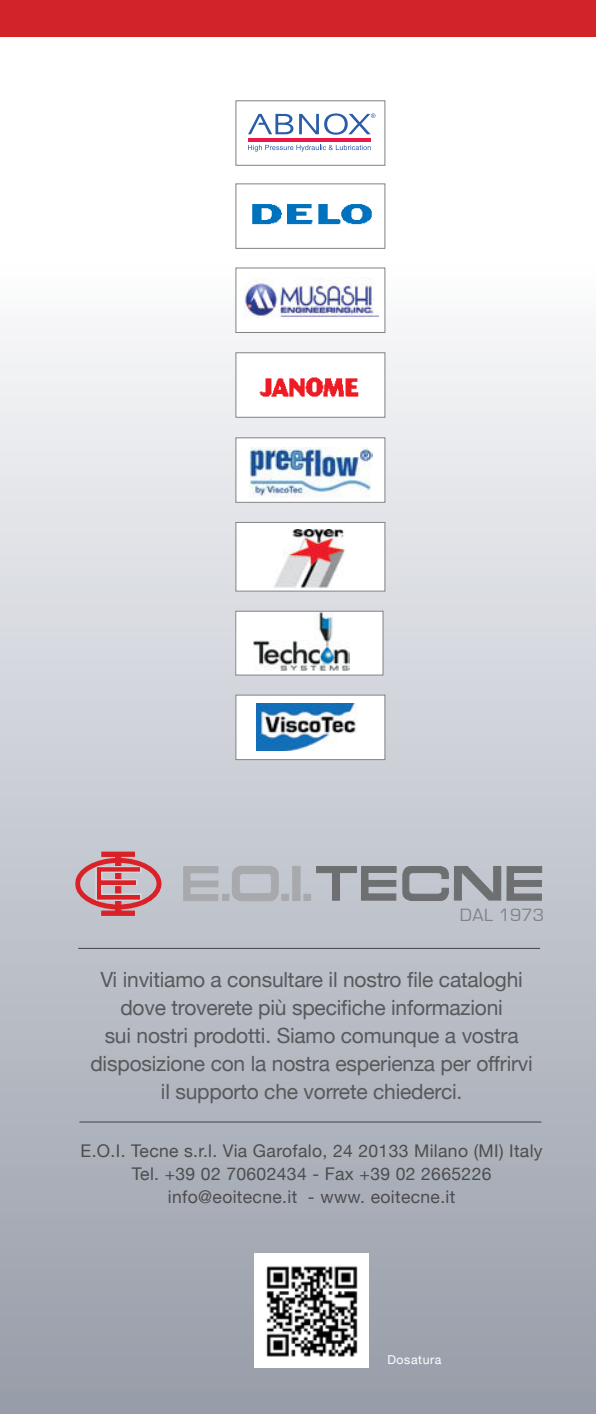
<style>
.page{position:relative;width:596px;height:1414px;background:#fff}
.page>*{position:absolute;margin:0;border:0;box-sizing:border-box;transform-origin:0 0}
.t1{font:21px/28px "Helvetica Neue";letter-spacing:-.01em;color:#58595b;text-align:center}
.t2{font:18.38px "Eurostile";color:#808285}
.t3{font:17.5px/22.8px "Helvetica Neue";letter-spacing:.02em;color:#4d4d4f;text-align:center}
.t4{font:12.25px "Helvetica Neue";letter-spacing:.05em;color:#fff}
</style>
<div class="page">
<div style="left:0;top:34px;width:595px;height:1380px;background:linear-gradient(to bottom,#fff,#979eaa)"></div>
<div style="left:0;top:0;width:595px;height:36px;background:#d2232a"></div>
<div style="left:75px;top:858px;width:86px;height:51px;border:5px solid #da2128;border-radius:50%"></div>
<svg style="left:231px;top:865px;width:48px;height:37px;background:#b3b5bb"></svg>
<svg style="left:182px;top:865px;width:37px;height:36px"></svg>
<div style="left:222px;top:894px;width:7px;height:6px;background:#a7a9ac"></div>
<div style="left:222px;top:894px;width:7px;height:7px;border:1px solid #a7a9ac"></div>
<div style="left:281px;top:894px;width:7px;height:6px;background:#a7a9ac"></div>
<div style="left:281px;top:894px;width:8px;height:7px;border:1px solid #a7a9ac"></div>
<div style="left:303px;top:894px;width:8px;height:7px;border:1px solid #a7a9ac"></div>
<div style="left:292px;top:866px;width:8px;height:34px;background:#a7a9ac"></div>
<svg style="left:304px;top:865px;width:238px;height:37px;background:#9b9ea4"></svg>
<div style="left:236px;top:101px;width:148px;height:64px;background:#fff"></div>
<hr style="left:248px;top:138px;width:122px;height:3px;background:#ed1847">
<svg style="left:299px;top:113px;width:76px;height:22px"></svg>
<svg style="left:248px;top:114px;width:45px;height:20px"></svg>
<svg style="left:248px;top:145px;width:122px;height:7px"></svg>
<div style="left:235px;top:101px;width:150px;height:64px;border:1px solid #808285"></div>
<div style="left:236px;top:268px;width:148px;height:64px;background:#fff"></div>
<img style="left:243px;top:278px;width:136px;height:40px">
<div style="left:235px;top:268px;width:150px;height:65px;border:1px solid #808285"></div>
<div style="left:236px;top:438px;width:148px;height:64px;background:#fff"></div>
<img style="left:249px;top:447px;width:123px;height:50px">
<div style="left:235px;top:438px;width:150px;height:64px;border:1px solid #808285"></div>
<div style="left:235px;top:353px;width:150px;height:64px;background:#fff;border:1px solid #808285"></div>
<div style="left:235px;top:611px;width:148px;height:64px;background:#fff"></div>
<img style="left:253px;top:613px;width:96px;height:58px">
<div style="left:235px;top:611px;width:148px;height:64px;border:1px solid #808285"></div>
<div style="left:235px;top:695px;width:150px;height:65px;background:#fff;border:1px solid #808285"></div>
<img style="left:256px;top:704px;width:102px;height:47px">
<hr style="left:78px;top:948px;width:461px;height:1px;background:#414142">
<hr style="left:79px;top:1122px;width:462px;height:1px;background:#414142">
<div style="left:235px;top:522px;width:150px;height:69px;background:#fff;border:1px solid #808285"></div>
<img style="left:274px;top:529px;width:71px;height:59px">
<div style="left:235px;top:184px;width:150px;height:65px;background:#fff;border:1px solid #808285"></div>
<img style="left:252px;top:204px;width:120px;height:21px">
<img style="left:259px;top:377px;width:100px;height:20px">
<img style="left:254px;top:1253px;width:114px;height:114px">
<svg style="left:95px;top:851px;width:46px;height:65px;background:#d16f75"></svg>
<p class="t2" style="left:459px;top:904px;width:85px">DAL 1973</p>
<p class="t1" style="left:90px;top:965px;width:443px">Vi invitiamo a consultare il nostro file cataloghi dove troverete più specifiche informazioni<br>sui nostri prodotti. Siamo comunque a vostra disposizione con la nostra esperienza per offrirvi il supporto che vorrete chiederci.</p>
<p class="t3" style="left:81px;top:1139px;width:463px">E.O.I. Tecne s.r.l. Via Garofalo, 24 20133 Milano (MI) Italy<br>Tel. +39 02 70602434 - Fax +39 02 2665226 info@eoitecne.it - www. eoitecne.it</p>
<p class="t4" style="left:387px;top:1352px;width:55px">Dosatura</p>
</div>
